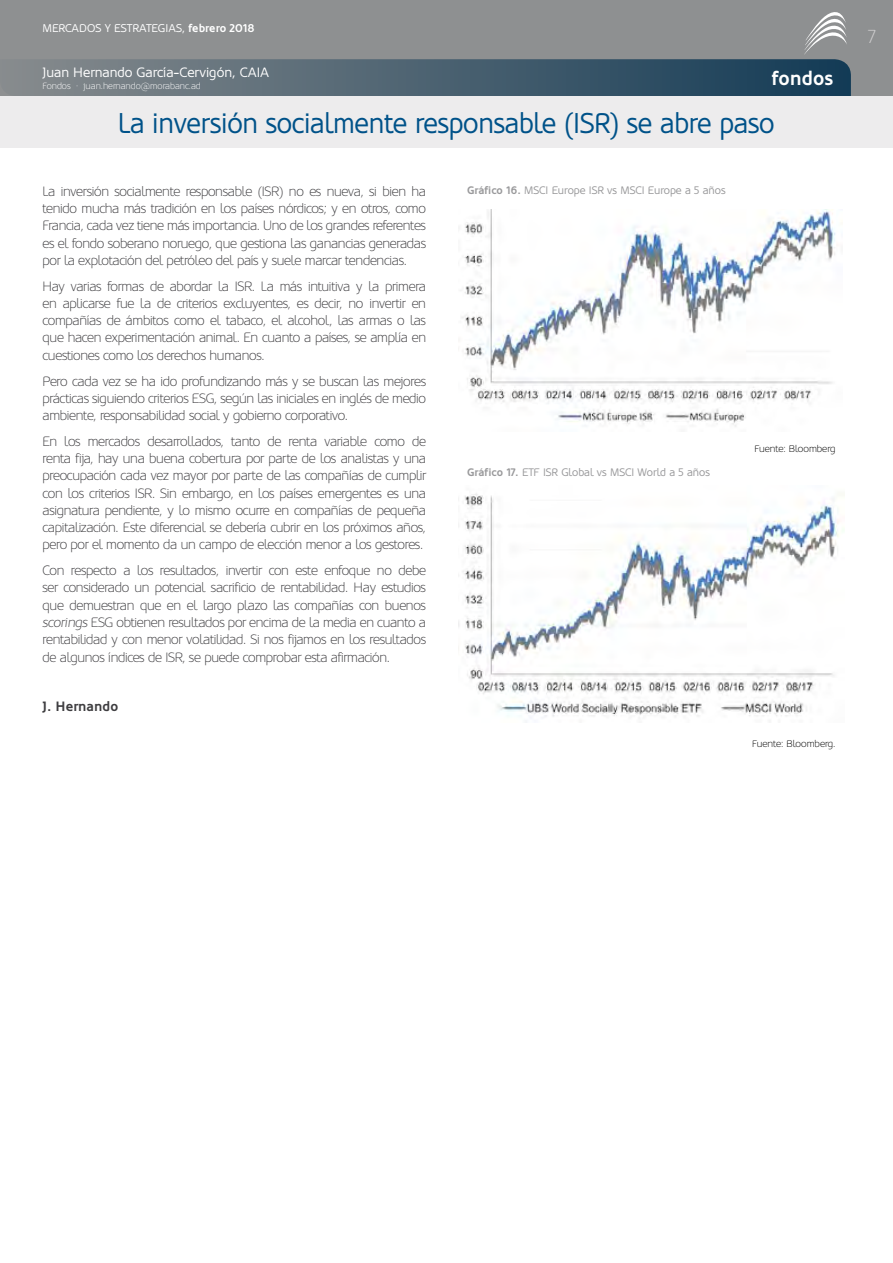
<style>
.page{position:relative;width:893px;height:1263px;background:#fff}
.page>*{position:absolute;margin:0;border:0;box-sizing:border-box;transform-origin:0 0}
.titulares{font:28.5px "Oblik";letter-spacing:-.01em;color:#005289;scale:.95 1}
.t1{font:700 19.5px "Oblik";color:#fff}
.t2{font:300 18.75px "Oblik";color:#d0cfd0}
.texto_columna{font:300 13.5px/17.2px "Oblik";letter-spacing:-.02em;color:#3e3d40;text-align:justify}
.autor{font:13.5px "Oblik";color:#fff}
.nombre_autor{font:700 13.5px "Oblik";color:#3e3d40}
.t3{font:11.25px "Oblik";color:#fff}
.grafico{font:10.95px "Oblik";color:#99999b}
.asterisco{font:300 9.75px "Oblik";color:#000}
.email{font:300 9px "Oblik";color:#fff}
.s1{font-weight:700}
.s2{font-style:italic}
</style>
<div class="page">
<div style="left:0;top:0;width:893px;height:96px;background:#8e9091"></div>
<div style="left:0;top:96px;width:893px;height:51px;background:#edeced"></div>
<svg style="left:30px;top:12px;width:821px;height:84px"></svg>
<img style="left:460px;top:210px;width:376px;height:217px">
<img style="left:459px;top:493px;width:385px;height:229px">
<p class="t3" style="left:42px;top:22px;width:214px">MERCADOS Y ESTRATEGIAS, <span class="s1">febrero 2018</span></p>
<p class="autor" style="left:43px;top:64px;width:228px">Juan Hernando García-Cervigón, CAIA</p>
<p class="email" style="left:43px;top:81px;width:160px">Fondos · juan.hernando@morabanc.ad</p>
<p class="t1" style="left:772px;top:67px;width:63px">fondos</p>
<p class="titulares" style="left:118px;top:106px;width:693px">La inversión socialmente responsable (ISR) se abre paso</p>
<p class="texto_columna" style="left:43px;top:183px;width:385px">La inversión socialmente responsable (ISR) no es nueva, si bien ha tenido mucha más tradición en los países nórdicos; y en otros, como Francia, cada vez tiene más importancia. Uno de los grandes referentes es el fondo soberano noruego, que gestiona las ganancias generadas por la explotación del petróleo del país y suele marcar tendencias.</p>
<p class="texto_columna" style="left:43px;top:278px;width:385px">Hay varias formas de abordar la ISR. La más intuitiva y la primera en aplicarse fue la de criterios excluyentes, es decir, no invertir en compañías de ámbitos como el tabaco, el alcohol, las armas o las que hacen experimentación animal. En cuanto a países, se amplía en cuestiones como los derechos humanos.</p>
<p class="texto_columna" style="left:43px;top:372px;width:385px">Pero cada vez se ha ido profundizando más y se buscan las mejores prácticas siguiendo criterios ESG, según las iniciales en inglés de medio ambiente, responsabilidad social y gobierno corporativo.</p>
<p class="texto_columna" style="left:43px;top:433px;width:385px">En los mercados desarrollados, tanto de renta variable como de renta fija, hay una buena cobertura por parte de los analistas y una preocupación cada vez mayor por parte de las compañías de cumplir con los criterios ISR. Sin embargo, en los países emergentes es una asignatura pendiente, y lo mismo ocurre en compañías de pequeña capitalización. Este diferencial se debería cubrir en los próximos años, pero por el momento da un campo de elección menor a los gestores.</p>
<p class="texto_columna" style="left:43px;top:562px;width:385px">Con respecto a los resultados, invertir con este enfoque no debe ser considerado un potencial sacrificio de rentabilidad. Hay estudios que demuestran que en el largo plazo las compañías con buenos <span class="s2">scorings</span> ESG obtienen resultados por encima de la media en cuanto a rentabilidad y con menor volatilidad. Si nos fijamos en los resultados de algunos índices de ISR, se puede comprobar esta afirmación.</p>
<p class="nombre_autor" style="left:43px;top:698px;width:77px">J. Hernando</p>
<p class="grafico" style="left:467px;top:184px;width:260px"><span class="s1">Gráfico 16.</span> MSCI Europe ISR vs MSCI Europe a 5 años</p>
<p class="grafico" style="left:467px;top:466px;width:244px"><span class="s1">Gráfico 17.</span> ETF ISR Global vs MSCI World a 5 años</p>
<p class="asterisco" style="left:754px;top:443px;width:83px">Fuente: Bloomberg</p>
<p class="asterisco" style="left:752px;top:738px;width:85px">Fuente: Bloomberg.</p>
<h3 class="t2" style="left:868px;top:26px;width:9px">7</h3>
</div>
